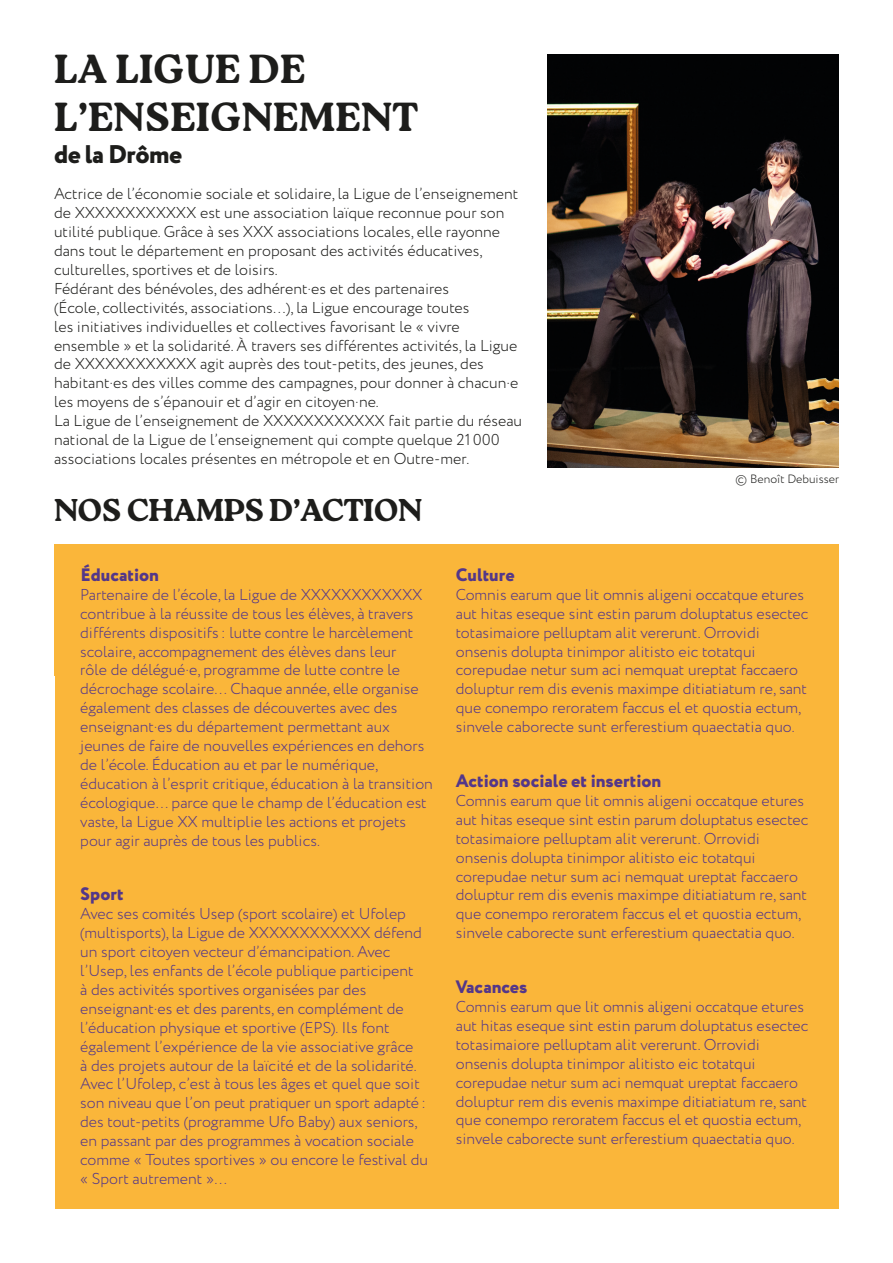
<style>
.page{position:relative;width:893px;height:1263px;background:#fff}
.page>*{position:absolute;margin:0;border:0;box-sizing:border-box;transform-origin:0 0}
.t1{font:900 40.5px/48px "Roca";color:#1d1d1b}
.t2{font:900 31.5px "Roca";letter-spacing:-.02em;color:#1d1d1b}
.t3{font:800 25.5px "Circe";letter-spacing:-.02em;color:#1d1d1b}
.t4{font:800 18px "Circe";color:#543789}
.t5{font:300 15.75px/18.9px "Circe";color:#543789}
.t6{font:300 15.75px/18.9px "Circe";color:#1d1d1b}
.t7{font:300 12px "Circe";color:#1d1d1b}
</style>
<div class="page">
<img style="left:547px;top:54px;width:292px;height:414px">
<div style="left:54px;top:544px;width:785px;height:665px;background:#fab63a"></div>
<p class="t1" style="left:54px;top:45px;width:366px">LA LIGUE DE<br>L’ENSEIGNEMENT</p>
<p class="t3" style="left:54px;top:137px;width:130px">de la Drôme</p>
<p class="t6" style="left:54px;top:185px;width:466px">Actrice de l’économie sociale et solidaire, la Ligue de l’enseignement de XXXXXXXXXXXX est une association laïque reconnue pour son utilité publique. Grâce à ses XXX associations locales, elle rayonne dans tout le département en proposant des activités éducatives, culturelles, sportives et de loisirs.</p>
<p class="t6" style="left:54px;top:279px;width:466px">Fédérant des bénévoles, des adhérent·es et des partenaires<br>(École, collectivités, associations…), la Ligue encourage toutes<br>les initiatives individuelles et collectives favorisant le « vivre ensemble » et la solidarité. À travers ses différentes activités, la Ligue de XXXXXXXXXXXX agit auprès des tout-petits, des jeunes, des habitant·es des villes comme des campagnes, pour donner à chacun·e les moyens de s’épanouir et d’agir en citoyen·ne.</p>
<p class="t6" style="left:54px;top:412px;width:470px">La Ligue de l’enseignement de XXXXXXXXXXXX fait partie du réseau national de la Ligue de l’enseignement qui compte quelque 21000 associations locales présentes en métropole et en Outre-mer.</p>
<p class="t2" style="left:54px;top:492px;width:370px">NOS CHAMPS D’ACTION</p>
<p class="t7" style="left:735px;top:471px;width:105px">© Benoît Debuisser</p>
<p class="t4" style="left:80px;top:562px;width:80px">Éducation</p>
<p class="t5" style="left:80px;top:585px;width:354px">Partenaire de l’école, la Ligue de XXXXXXXXXXXX contribue à la réussite de tous les élèves, à travers différents dispositifs : lutte contre le harcèlement scolaire, accompagnement des élèves dans leur<br>rôle de délégué·e, programme de lutte contre le décrochage scolaire… Chaque année, elle organise également des classes de découvertes avec des enseignant·es du département permettant aux jeunes de faire de nouvelles expériences en dehors de l’école. Éducation au et par le numérique, éducation à l’esprit critique, éducation à la transition écologique… parce que le champ de l’éducation est vaste, la Ligue XX multiplie les actions et projets pour agir auprès de tous les publics.</p>
<p class="t4" style="left:80px;top:882px;width:45px">Sport</p>
<p class="t5" style="left:80px;top:905px;width:349px">Avec ses comités Usep (sport scolaire) et Ufolep (multisports), la Ligue de XXXXXXXXXXXX défend un sport citoyen vecteur d’émancipation. Avec l’Usep, les enfants de l’école publique participent<br>à des activités sportives organisées par des enseignant·es et des parents, en complément de l’éducation physique et sportive (EPS). Ils font également l’expérience de la vie associative grâce<br>à des projets autour de la laïcité et de la solidarité.<br>Avec l’Ufolep, c’est à tous les âges et quel que soit son niveau que l’on peut pratiquer un sport adapté: des tout-petits (programme Ufo Baby) aux seniors, en passant par des programmes à vocation sociale comme « Toutes sportives » ou encore le festival du « Sport autrement »…</p>
<p class="t4" style="left:456px;top:562px;width:60px">Culture</p>
<p class="t5" style="left:456px;top:585px;width:354px">Comnis earum que lit omnis aligeni occatque etures aut hitas eseque sint estin parum doluptatus esectec totasimaiore pelluptam alit vererunt. Orrovidi onsenis dolupta tinimpor alitisto eic totatqui corepudae netur sum aci nemquat ureptat faccaero doluptur rem dis evenis maximpe ditiatiatum re, sant que conempo reroratem faccus el et quostia ectum, sinvele caborecte sunt erferestium quaectatia quo.</p>
<p class="t4" style="left:456px;top:769px;width:207px">Action sociale et insertion</p>
<p class="t5" style="left:456px;top:791px;width:354px">Comnis earum que lit omnis aligeni occatque etures aut hitas eseque sint estin parum doluptatus esectec totasimaiore pelluptam alit vererunt. Orrovidi onsenis dolupta tinimpor alitisto eic totatqui corepudae netur sum aci nemquat ureptat faccaero doluptur rem dis evenis maximpe ditiatiatum re, sant que conempo reroratem faccus el et quostia ectum, sinvele caborecte sunt erferestium quaectatia quo.</p>
<p class="t4" style="left:456px;top:975px;width:73px">Vacances</p>
<p class="t5" style="left:456px;top:998px;width:354px">Comnis earum que lit omnis aligeni occatque etures aut hitas eseque sint estin parum doluptatus esectec totasimaiore pelluptam alit vererunt. Orrovidi onsenis dolupta tinimpor alitisto eic totatqui corepudae netur sum aci nemquat ureptat faccaero doluptur rem dis evenis maximpe ditiatiatum re, sant que conempo reroratem faccus el et quostia ectum, sinvele caborecte sunt erferestium quaectatia quo.</p>
</div>
